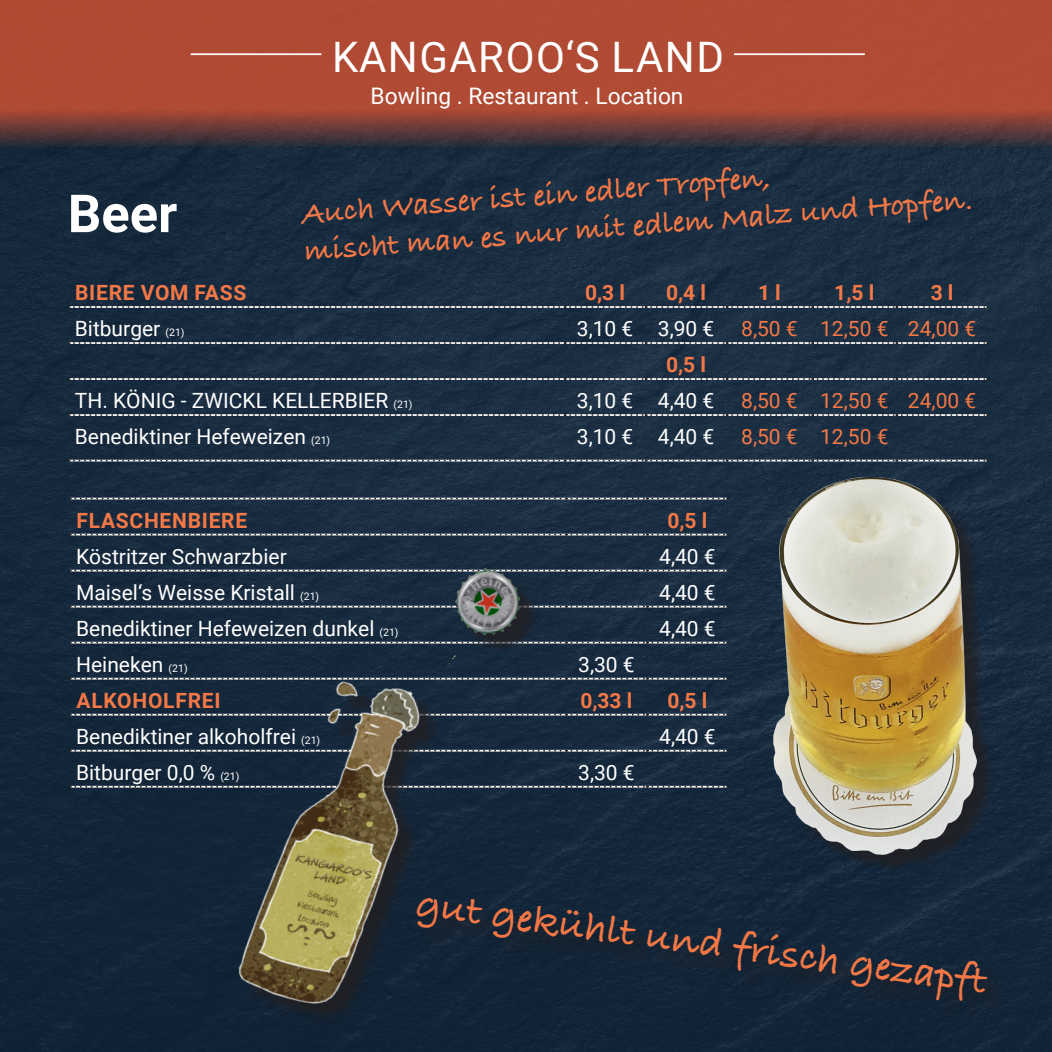
<style>
.page{position:relative;width:1052px;height:1052px;background:#172a3e}
.page>*{position:absolute;margin:0;border:0;box-sizing:border-box;transform-origin:0 0}
.t1{font:700 52.5px "Roboto";color:#fff}
.t2{font:700 42px "Bradley Hand ITCTT";color:#f47846}
.t3{font:42px "Roboto";letter-spacing:.035em;color:#fff}
.t4{font:700 31.5px "Bradley Hand ITCTT";color:#f47846}
.t5{font:22.75px "Roboto";color:#fff}
.t6{font:21px "Roboto";color:#fff}
.t7{font:700 21px "Roboto";letter-spacing:.035em;color:#f47846}
.t8{font:21px "Roboto";color:#f47846}
.s1{font-size:10.5px}
</style>
<div class="page">
<svg style="left:0;top:0;width:1052px;height:148px;background:#9c4635"></svg>
<svg style="left:69px;top:306px;width:919px;height:2px;background:#b8b9bb"></svg>
<svg style="left:69px;top:342px;width:919px;height:2px;background:#b8b9bb"></svg>
<svg style="left:69px;top:378px;width:919px;height:2px;background:#b8b9bb"></svg>
<svg style="left:69px;top:414px;width:919px;height:2px;background:#b7b8bb"></svg>
<svg style="left:69px;top:460px;width:919px;height:1px"></svg>
<div style="left:420px;top:901px;width:588px;height:121px;background:#132437"></div>
<svg style="left:70px;top:498px;width:658px;height:1px"></svg>
<svg style="left:70px;top:534px;width:658px;height:1px"></svg>
<svg style="left:70px;top:570px;width:658px;height:1px"></svg>
<svg style="left:70px;top:606px;width:658px;height:1px"></svg>
<svg style="left:70px;top:642px;width:658px;height:1px"></svg>
<svg style="left:70px;top:678px;width:658px;height:1px"></svg>
<svg style="left:70px;top:714px;width:658px;height:1px"></svg>
<svg style="left:70px;top:750px;width:658px;height:1px"></svg>
<svg style="left:70px;top:786px;width:658px;height:1px"></svg>
<div style="left:242px;top:685px;width:199px;height:339px;background:#112335"></div>
<img style="left:230px;top:666px;width:215px;height:349px">
<img style="left:761px;top:472px;width:227px;height:393px">
<div style="left:453px;top:572px;width:88px;height:113px;background:#231f20;opacity:.75"></div>
<img style="left:384px;top:534px;width:194px;height:144px">
<hr style="left:191px;top:53px;width:130px;height:2px;background:#fff">
<hr style="left:734px;top:53px;width:131px;height:2px;background:#fff">
<p class="t1" style="left:68px;top:177px;width:111px">Beer</p>
<p class="t3" style="left:332px;top:27px;width:393px">KANGAROO‘S LAND</p>
<p class="t5" style="left:370px;top:80px;width:314px">Bowling . Restaurant . Location</p>
<p class="t4" style="left:300px;top:192px;width:472px;rotate:-5deg">Auch Wasser ist ein edler Tropfen,</p>
<p class="t4" style="left:303px;top:231px;width:672px;rotate:-5deg">mischt man es nur mit edlem Malz und Hopfen.</p>
<p class="t7" style="left:75px;top:278px;width:173px">BIERE VOM FASS</p>
<p class="t7" style="left:585px;top:278px;width:42px">0,3 l</p>
<p class="t7" style="left:666px;top:278px;width:42px">0,4 l</p>
<p class="t7" style="left:758px;top:278px;width:24px">1 l</p>
<p class="t7" style="left:834px;top:278px;width:42px">1,5 l</p>
<p class="t7" style="left:930px;top:278px;width:24px">3 l</p>
<p class="t6" style="left:75px;top:314px;width:111px">Bitburger <span class="s1">(21)</span></p>
<p class="t6" style="left:577px;top:314px;width:58px">3,10 €</p>
<p class="t6" style="left:658px;top:314px;width:58px">3,90 €</p>
<p class="t8" style="left:741px;top:314px;width:58px">8,50 €</p>
<p class="t8" style="left:820px;top:314px;width:70px">12,50 €</p>
<p class="t8" style="left:908px;top:314px;width:70px">24,00 €</p>
<p class="t7" style="left:666px;top:350px;width:42px">0,5 l</p>
<p class="t6" style="left:75px;top:386px;width:339px">TH. KÖNIG - ZWICKL KELLERBIER <span class="s1">(21)</span></p>
<p class="t6" style="left:577px;top:386px;width:58px">3,10 €</p>
<p class="t6" style="left:658px;top:386px;width:58px">4,40 €</p>
<p class="t8" style="left:741px;top:386px;width:58px">8,50 €</p>
<p class="t8" style="left:820px;top:386px;width:70px">12,50 €</p>
<p class="t8" style="left:908px;top:386px;width:70px">24,00 €</p>
<p class="t6" style="left:75px;top:422px;width:257px">Benediktiner Hefeweizen <span class="s1">(21)</span></p>
<p class="t6" style="left:577px;top:422px;width:58px">3,10 €</p>
<p class="t6" style="left:658px;top:422px;width:58px">4,40 €</p>
<p class="t8" style="left:741px;top:422px;width:58px">8,50 €</p>
<p class="t8" style="left:820px;top:422px;width:70px">12,50 €</p>
<p class="t7" style="left:76px;top:505px;width:172px">FLASCHENBIERE</p>
<p class="t7" style="left:667px;top:505px;width:42px">0,5 l</p>
<p class="t6" style="left:76px;top:541px;width:212px">Köstritzer Schwarzbier</p>
<p class="t6" style="left:659px;top:541px;width:58px">4,40 €</p>
<p class="t6" style="left:76px;top:577px;width:245px">Maisel‘s Weisse Kristall <span class="s1">(21)</span></p>
<p class="t6" style="left:659px;top:577px;width:58px">4,40 €</p>
<p class="t6" style="left:76px;top:613px;width:324px">Benediktiner Hefeweizen dunkel <span class="s1">(21)</span></p>
<p class="t6" style="left:659px;top:613px;width:58px">4,40 €</p>
<p class="t6" style="left:76px;top:649px;width:113px">Heineken <span class="s1">(21)</span></p>
<p class="t6" style="left:578px;top:649px;width:58px">3,30 €</p>
<p class="t7" style="left:76px;top:685px;width:145px">ALKOHOLFREI</p>
<p class="t7" style="left:580px;top:685px;width:54px">0,33 l</p>
<p class="t7" style="left:667px;top:685px;width:42px">0,5 l</p>
<p class="t6" style="left:76px;top:721px;width:246px">Benediktiner alkoholfrei <span class="s1">(21)</span></p>
<p class="t6" style="left:659px;top:721px;width:58px">4,40 €</p>
<p class="t6" style="left:76px;top:757px;width:165px">Bitburger 0,0 % <span class="s1">(21)</span></p>
<p class="t6" style="left:578px;top:757px;width:58px">3,30 €</p>
<p class="t2" style="left:421px;top:870px;width:577px;rotate:8deg">gut gekühlt und frisch gezapft</p>
</div>
